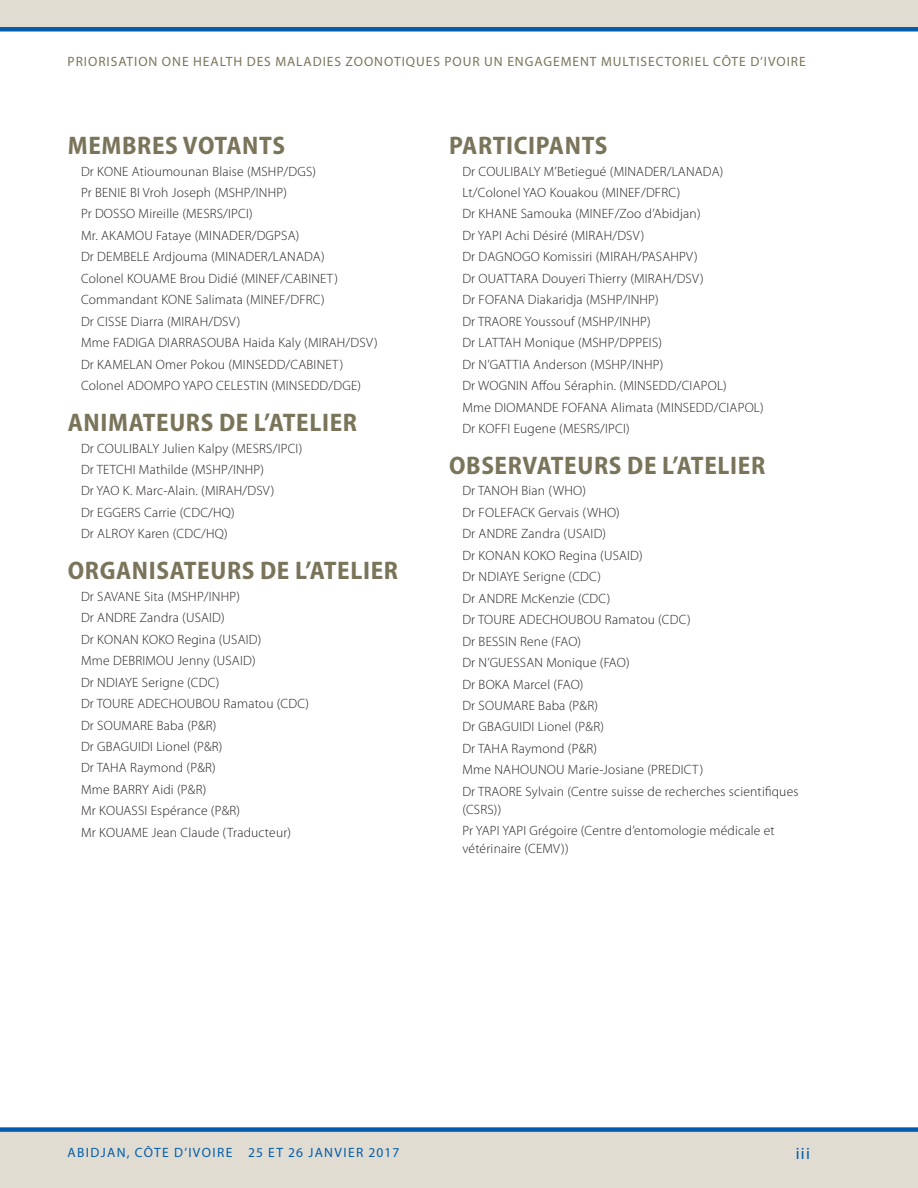
<style>
.page{position:relative;width:918px;height:1188px;background:#fff}
.page>*{position:absolute;margin:0;border:0;box-sizing:border-box;transform-origin:0 0}
.t1{font:700 semi-condensed 25.5px "Myriad Pro";letter-spacing:.025em;color:#7a755a}
.t2{font:16.5px "Myriad Pro";color:#015dab}
.Contacts_Text{font:300 13.5px/18px "Myriad Pro";letter-spacing:.015em;color:#231f20}
.t3{font:13.5px "Myriad Pro";letter-spacing:.07em;color:#7a755a}
.t4{font:13.5px "Myriad Pro";letter-spacing:.1em;color:#015dab}
</style>
<div class="page">
<div style="left:0;top:1132px;width:918px;height:56px;background:#e1dcd2"></div>
<div style="left:0;top:0;width:918px;height:27px;background:#e1dcd2"></div>
<div style="left:0;top:1127px;width:918px;height:5px;background:#015dab"></div>
<div style="left:0;top:27px;width:918px;height:5px;background:#015dab"></div>
<p class="t3" style="left:68px;top:54px;width:740px">PRIORISATION ONE HEALTH DES MALADIES ZOONOTIQUES POUR UN ENGAGEMENT MULTISECTORIEL CÔTE D’IVOIRE</p>
<h3 class="t1" style="left:68px;top:131px;width:219px">MEMBRES VOTANTS</h3>
<p class="Contacts_Text" style="left:81px;top:162px;width:237px">Dr KONE Atioumounan Blaise (MSHP/DGS)</p>
<p class="Contacts_Text" style="left:81px;top:184px;width:208px">Pr BENIE BI Vroh Joseph (MSHP/INHP)</p>
<p class="Contacts_Text" style="left:81px;top:205px;width:173px">Pr DOSSO Mireille (MESRS/IPCI)</p>
<p class="Contacts_Text" style="left:81px;top:227px;width:220px">Mr. AKAMOU Fataye (MINADER/DGPSA)</p>
<p class="Contacts_Text" style="left:81px;top:248px;width:245px">Dr DEMBELE Ardjouma (MINADER/LANADA)</p>
<p class="Contacts_Text" style="left:81px;top:270px;width:259px">Colonel KOUAME Brou Didié (MINEF/CABINET)</p>
<p class="Contacts_Text" style="left:81px;top:291px;width:245px">Commandant KONE Salimata (MINEF/DFRC)</p>
<p class="Contacts_Text" style="left:81px;top:313px;width:161px">Dr CISSE Diarra (MIRAH/DSV)</p>
<p class="Contacts_Text" style="left:81px;top:334px;width:298px">Mme FADIGA DIARRASOUBA Haida Kaly (MIRAH/DSV)</p>
<p class="Contacts_Text" style="left:81px;top:355px;width:264px">Dr KAMELAN Omer Pokou (MINSEDD/CABINET)</p>
<p class="Contacts_Text" style="left:81px;top:377px;width:282px">Colonel ADOMPO YAPO CELESTIN (MINSEDD/DGE)</p>
<h3 class="t1" style="left:68px;top:408px;width:291px">ANIMATEURS DE L’ATELIER</h3>
<p class="Contacts_Text" style="left:81px;top:439px;width:223px">Dr COULIBALY Julien Kalpy (MESRS/IPCI)</p>
<p class="Contacts_Text" style="left:81px;top:461px;width:185px">Dr TETCHI Mathilde (MSHP/INHP)</p>
<p class="Contacts_Text" style="left:81px;top:482px;width:195px">Dr YAO K. Marc-Alain. (MIRAH/DSV)</p>
<p class="Contacts_Text" style="left:81px;top:504px;width:155px">Dr EGGERS Carrie (CDC/HQ)</p>
<p class="Contacts_Text" style="left:81px;top:525px;width:148px">Dr ALROY Karen (CDC/HQ)</p>
<h3 class="t1" style="left:68px;top:557px;width:332px">ORGANISATEURS DE L’ATELIER</h3>
<p class="Contacts_Text" style="left:81px;top:588px;width:161px">Dr SAVANE Sita (MSHP/INHP)</p>
<p class="Contacts_Text" style="left:81px;top:609px;width:145px">Dr ANDRE Zandra (USAID)</p>
<p class="Contacts_Text" style="left:81px;top:630px;width:182px">Dr KONAN KOKO Regina (USAID)</p>
<p class="Contacts_Text" style="left:81px;top:652px;width:176px">Mme DEBRIMOU Jenny (USAID)</p>
<p class="Contacts_Text" style="left:81px;top:673px;width:140px">Dr NDIAYE Serigne (CDC)</p>
<p class="Contacts_Text" style="left:81px;top:695px;width:230px">Dr TOURE ADECHOUBOU Ramatou (CDC)</p>
<p class="Contacts_Text" style="left:81px;top:716px;width:137px">Dr SOUMARE Baba (P&amp;R)</p>
<p class="Contacts_Text" style="left:81px;top:738px;width:143px">Dr GBAGUIDI Lionel (P&amp;R)</p>
<p class="Contacts_Text" style="left:81px;top:759px;width:136px">Dr TAHA Raymond (P&amp;R)</p>
<p class="Contacts_Text" style="left:81px;top:781px;width:127px">Mme BARRY Aidi (P&amp;R)</p>
<p class="Contacts_Text" style="left:81px;top:802px;width:161px">Mr KOUASSI Espérance (P&amp;R)</p>
<p class="Contacts_Text" style="left:81px;top:824px;width:212px">Mr KOUAME Jean Claude (Traducteur)</p>
<h3 class="t1" style="left:449px;top:131px;width:160px">PARTICIPANTS</h3>
<p class="Contacts_Text" style="left:462px;top:162px;width:263px">Dr COULIBALY M’Betiegué (MINADER/LANADA)</p>
<p class="Contacts_Text" style="left:462px;top:184px;width:219px">Lt/Colonel YAO Kouakou (MINEF/DFRC)</p>
<p class="Contacts_Text" style="left:462px;top:205px;width:240px">Dr KHANE Samouka (MINEF/Zoo d’Abidjan)</p>
<p class="Contacts_Text" style="left:462px;top:227px;width:183px">Dr YAPI Achi Désiré (MIRAH/DSV)</p>
<p class="Contacts_Text" style="left:462px;top:248px;width:237px">Dr DAGNOGO Komissiri (MIRAH/PASAHPV)</p>
<p class="Contacts_Text" style="left:462px;top:270px;width:243px">Dr OUATTARA Douyeri Thierry (MIRAH/DSV)</p>
<p class="Contacts_Text" style="left:462px;top:291px;width:198px">Dr FOFANA Diakaridja (MSHP/INHP)</p>
<p class="Contacts_Text" style="left:462px;top:313px;width:190px">Dr TRAORE Youssouf (MSHP/INHP)</p>
<p class="Contacts_Text" style="left:462px;top:334px;width:201px">Dr LATTAH Monique (MSHP/DPPEIS)</p>
<p class="Contacts_Text" style="left:462px;top:355px;width:202px">Dr N’GATTIA Anderson (MSHP/INHP)</p>
<p class="Contacts_Text" style="left:462px;top:377px;width:266px">Dr WOGNIN Affou Séraphin. (MINSEDD/CIAPOL)</p>
<p class="Contacts_Text" style="left:462px;top:398px;width:303px">Mme DIOMANDE FOFANA Alimata (MINSEDD/CIAPOL)</p>
<p class="Contacts_Text" style="left:462px;top:420px;width:169px">Dr KOFFI Eugene (MESRS/IPCI)</p>
<h3 class="t1" style="left:449px;top:451px;width:318px">OBSERVATEURS DE L’ATELIER</h3>
<p class="Contacts_Text" style="left:462px;top:482px;width:125px">Dr TANOH Bian (WHO)</p>
<p class="Contacts_Text" style="left:462px;top:504px;width:159px">Dr FOLEFACK Gervais (WHO)</p>
<p class="Contacts_Text" style="left:462px;top:525px;width:145px">Dr ANDRE Zandra (USAID)</p>
<p class="Contacts_Text" style="left:462px;top:547px;width:182px">Dr KONAN KOKO Regina (USAID)</p>
<p class="Contacts_Text" style="left:462px;top:568px;width:140px">Dr NDIAYE Serigne (CDC)</p>
<p class="Contacts_Text" style="left:462px;top:589px;width:150px">Dr ANDRE McKenzie (CDC)</p>
<p class="Contacts_Text" style="left:462px;top:611px;width:230px">Dr TOURE ADECHOUBOU Ramatou (CDC)</p>
<p class="Contacts_Text" style="left:462px;top:632px;width:120px">Dr BESSIN Rene (FAO)</p>
<p class="Contacts_Text" style="left:462px;top:654px;width:169px">Dr N’GUESSAN Monique (FAO)</p>
<p class="Contacts_Text" style="left:462px;top:675px;width:123px">Dr BOKA Marcel (FAO)</p>
<p class="Contacts_Text" style="left:462px;top:697px;width:137px">Dr SOUMARE Baba (P&amp;R)</p>
<p class="Contacts_Text" style="left:462px;top:718px;width:143px">Dr GBAGUIDI Lionel (P&amp;R)</p>
<p class="Contacts_Text" style="left:462px;top:740px;width:136px">Dr TAHA Raymond (P&amp;R)</p>
<p class="Contacts_Text" style="left:462px;top:761px;width:242px">Mme NAHOUNOU Marie-Josiane (PREDICT)</p>
<p class="Contacts_Text" style="left:462px;top:783px;width:338px">Dr TRAORE Sylvain (Centre suisse de recherches scientifiques (CSRS))</p>
<p class="Contacts_Text" style="left:462px;top:822px;width:314px">Pr YAPI YAPI Grégoire (Centre d’entomologie médicale et vétérinaire (CEMV))</p>
<p class="t4" style="left:68px;top:1144px;width:333px">ABIDJAN, CÔTE D’IVOIRE 25 ET 26 JANVIER 2017</p>
<p class="t2" style="left:796px;top:1143px;width:16px">iii</p>
</div>
